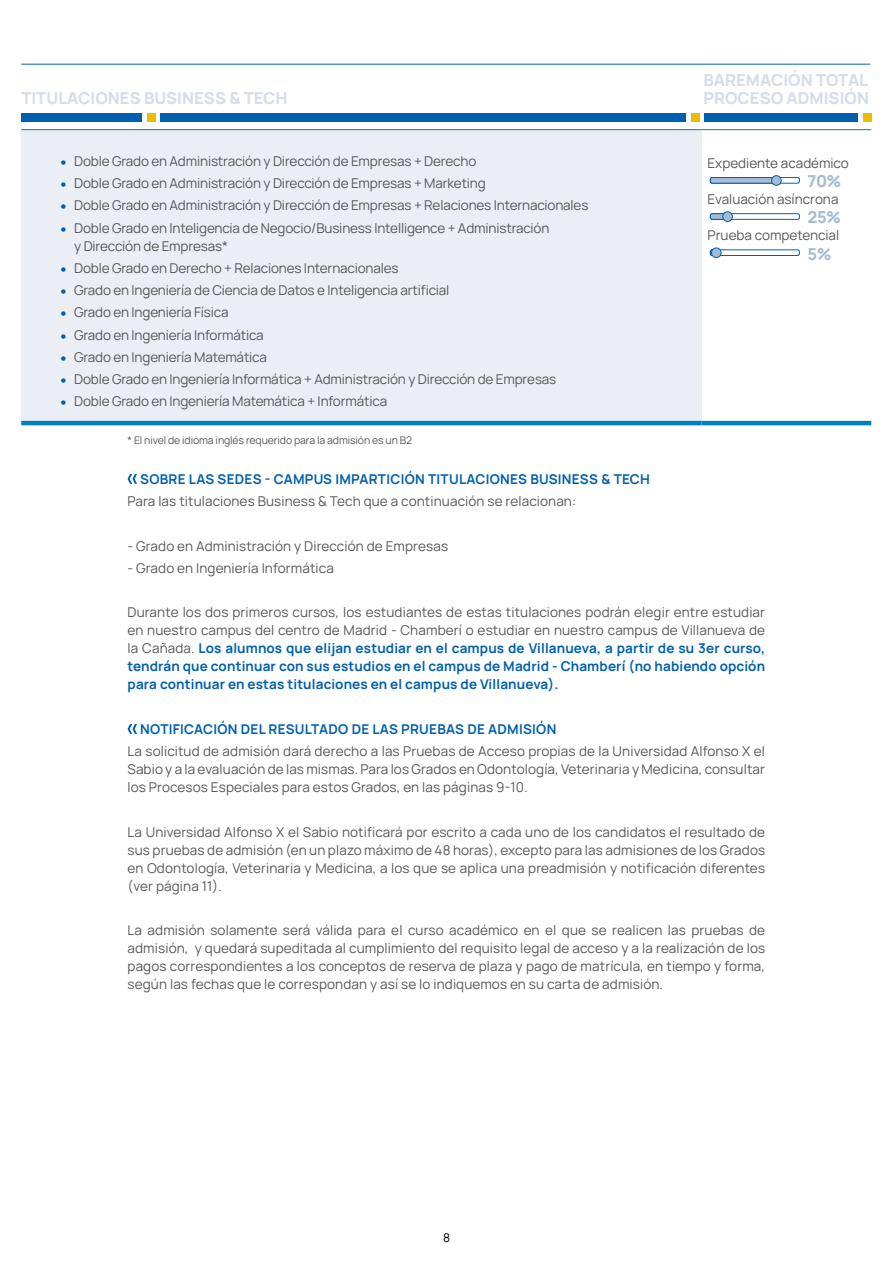
<style>
.page{position:relative;width:893px;height:1263px;background:#fff}
.page>*{position:absolute;margin:0;border:0;box-sizing:border-box;transform-origin:0 0}
.t1{font:700 30px "Manrope";color:#0060af}
.t2{font:800 16.5px "Manrope";color:#d6ddea}
.t3{font:800 16.5px/36.2px "Manrope";color:#a5bcd4;text-align:justify}
.t4{font:13.5px/18px "Manrope";letter-spacing:-.01em;color:#575756;text-align:justify}
.t5{font:700 13.5px/18px "Manrope";letter-spacing:.02em;color:#0060af;text-align:justify}
.t6{font:13.5px "Manrope";letter-spacing:.01em;color:#575756}
.t7{font:12px "Manrope";color:#000}
.t8{font:10.5px "Manrope";letter-spacing:-.01em;color:#575756}
.s1{font-weight:400;color:#575756}
</style>
<div class="page">
<svg style="left:128px;top:474px;width:9px;height:10px"></svg>
<svg style="left:128px;top:724px;width:9px;height:10px"></svg>
<div style="left:21px;top:130px;width:681px;height:293px;background:#ebeef5"></div>
<hr style="left:21px;top:129px;width:681px;height:1px;background:#0081bf">
<hr style="left:21px;top:421px;width:681px;height:4px;background:#0081bf">
<hr style="left:702px;top:129px;width:169px;height:1px;background:#0081bf">
<hr style="left:702px;top:421px;width:169px;height:4px;background:#0081bf">
<div style="left:710px;top:177px;width:90px;height:7px;border:1px solid #0060af;border-radius:2px"></div>
<div style="left:710px;top:178px;width:67px;height:5px;background:#a5bcd4;border-radius:2px"></div>
<div style="left:710px;top:177px;width:67px;height:7px;border:1px solid #0060af;border-radius:2px"></div>
<div style="left:772px;top:176px;width:9px;height:9px;background:#a5bcd4;border-radius:50%"></div>
<div style="left:771px;top:175px;width:11px;height:11px;border:1px solid #0060af;border-radius:50%"></div>
<div style="left:710px;top:213px;width:90px;height:7px;border:1px solid #0060af;border-radius:2px"></div>
<div style="left:710px;top:214px;width:17px;height:5px;background:#a5bcd4;border-radius:2px"></div>
<div style="left:710px;top:213px;width:18px;height:7px;border:1px solid #0060af;border-radius:2px"></div>
<div style="left:723px;top:212px;width:9px;height:9px;background:#a5bcd4;border-radius:50%"></div>
<div style="left:722px;top:211px;width:11px;height:11px;border:1px solid #0060af;border-radius:50%"></div>
<div style="left:710px;top:249px;width:90px;height:7px;border:1px solid #0060af;border-radius:2px"></div>
<div style="left:711px;top:248px;width:10px;height:10px;background:#a5bcd4;border-radius:50%"></div>
<div style="left:711px;top:247px;width:11px;height:11px;border:1px solid #0060af;border-radius:50%"></div>
<div style="left:21px;top:114px;width:121px;height:8px;background:#0060af"></div>
<div style="left:147px;top:114px;width:8px;height:8px;background:#ebbd00"></div>
<div style="left:705px;top:114px;width:153px;height:8px;background:#0060af"></div>
<div style="left:863px;top:114px;width:8px;height:8px;background:#ebbd00"></div>
<div style="left:161px;top:114px;width:525px;height:8px;background:#0060af"></div>
<div style="left:691px;top:114px;width:8px;height:8px;background:#ebbd00"></div>
<hr style="left:21px;top:64px;width:849px;height:1px;background:#0060af">
<p class="t2" style="left:703px;top:68px;width:166px">BAREMACIÓN TOTAL</p>
<p class="t2" style="left:21px;top:87px;width:268px">TITULACIONES BUSINESS &amp; TECH</p>
<p class="t2" style="left:703px;top:86px;width:167px">PROCESO ADMISIÓN</p>
<h1 class="t1" style="left:60px;top:140px;width:9px">·</h1>
<p class="t4" style="left:74px;top:151px;width:404px">Doble Grado en Administración y Dirección de Empresas + Derecho</p>
<h1 class="t1" style="left:60px;top:162px;width:9px">·</h1>
<p class="t4" style="left:74px;top:174px;width:413px">Doble Grado en Administración y Dirección de Empresas + Marketing</p>
<h1 class="t1" style="left:60px;top:184px;width:9px">·</h1>
<p class="t4" style="left:74px;top:196px;width:516px">Doble Grado en Administración y Dirección de Empresas + Relaciones Internacionales</p>
<h1 class="t1" style="left:60px;top:207px;width:9px">·</h1>
<p class="t4" style="left:74px;top:218px;width:477px">Doble Grado en Inteligencia de Negocio/Business Intelligence + Administración y Dirección de Empresas*</p>
<h1 class="t1" style="left:60px;top:247px;width:9px">·</h1>
<p class="t4" style="left:74px;top:258px;width:326px">Doble Grado en Derecho + Relaciones Internacionales</p>
<h1 class="t1" style="left:60px;top:269px;width:9px">·</h1>
<p class="t4" style="left:74px;top:281px;width:377px">Grado en Ingeniería de Ciencia de Datos e Inteligencia artificial</p>
<h1 class="t1" style="left:60px;top:291px;width:9px">·</h1>
<p class="t4" style="left:74px;top:303px;width:156px">Grado en Ingeniería Física</p>
<h1 class="t1" style="left:60px;top:314px;width:9px">·</h1>
<p class="t4" style="left:74px;top:325px;width:191px">Grado en Ingeniería Informática</p>
<h1 class="t1" style="left:60px;top:336px;width:9px">·</h1>
<p class="t4" style="left:74px;top:347px;width:194px">Grado en Ingeniería Matemática</p>
<h1 class="t1" style="left:60px;top:358px;width:9px">·</h1>
<p class="t4" style="left:74px;top:370px;width:484px">Doble Grado en Ingeniería Informática + Administración y Dirección de Empresas</p>
<h1 class="t1" style="left:60px;top:380px;width:9px">·</h1>
<p class="t4" style="left:74px;top:392px;width:315px">Doble Grado en Ingeniería Matemática + Informática</p>
<p class="t8" style="left:128px;top:433px;width:286px">* El nivel de idioma inglés requerido para la admisión es un B2</p>
<p class="t4" style="left:708px;top:154px;width:143px">Expediente académico</p>
<p class="t4" style="left:708px;top:190px;width:132px">Evaluación asíncrona</p>
<p class="t4" style="left:708px;top:226px;width:133px">Prueba competencial</p>
<p class="t3" style="left:807px;top:162px;width:35px">70% 25% 5%</p>
<p class="t5" style="left:140px;top:469px;width:511px">SOBRE LAS SEDES - CAMPUS IMPARTICIÓN TITULACIONES BUSINESS &amp; TECH</p>
<p class="t6" style="left:128px;top:492px;width:450px">Para las titulaciones Business &amp; Tech que a continuación se relacionan:</p>
<p class="t6" style="left:128px;top:536px;width:322px">- Grado en Administración y Dirección de Empresas</p>
<p class="t6" style="left:128px;top:558px;width:208px">- Grado en Ingeniería Informática</p>
<p class="t5" style="left:128px;top:603px;width:639px"><span class="s1">Durante los dos primeros cursos, los estudiantes de estas titulaciones podrán elegir entre estudiar en nuestro campus del centro de Madrid - Chamberí o estudiar en nuestro campus de Villanueva de la Cañada.</span> Los alumnos que elijan estudiar en el campus de Villanueva, a partir de su 3er curso, tendrán que continuar con sus estudios en el campus de Madrid - Chamberí (no habiendo opción para continuar en estas titulaciones en el campus de Villanueva).</p>
<p class="t5" style="left:140px;top:719px;width:417px">NOTIFICACIÓN DEL RESULTADO DE LAS PRUEBAS DE ADMISIÓN</p>
<p class="t4" style="left:128px;top:742px;width:639px">La solicitud de admisión dará derecho a las Pruebas de Acceso propias de la Universidad Alfonso X el Sabio y a la evaluación de las mismas. Para los Grados en Odontología, Veterinaria y Medicina, consultar los Procesos Especiales para estos Grados, en las páginas 9-10.</p>
<p class="t4" style="left:128px;top:822px;width:639px">La Universidad Alfonso X el Sabio notificará por escrito a cada uno de los candidatos el resultado de sus pruebas de admisión (en un plazo máximo de 48 horas), excepto para las admisiones de los Grados en Odontología, Veterinaria y Medicina, a los que se aplica una preadmisión y notificación diferentes (ver página 11).</p>
<p class="t4" style="left:128px;top:921px;width:639px">La admisión solamente será válida para el curso académico en el que se realicen las pruebas de admisión, y quedará supeditada al cumplimiento del requisito legal de acceso y a la realización de los pagos correspondientes a los conceptos de reserva de plaza y pago de matrícula, en tiempo y forma, según las fechas que le correspondan y así se lo indiquemos en su carta de admisión.</p>
<p class="t7" style="left:443px;top:1229px;width:8px">8</p>
</div>
